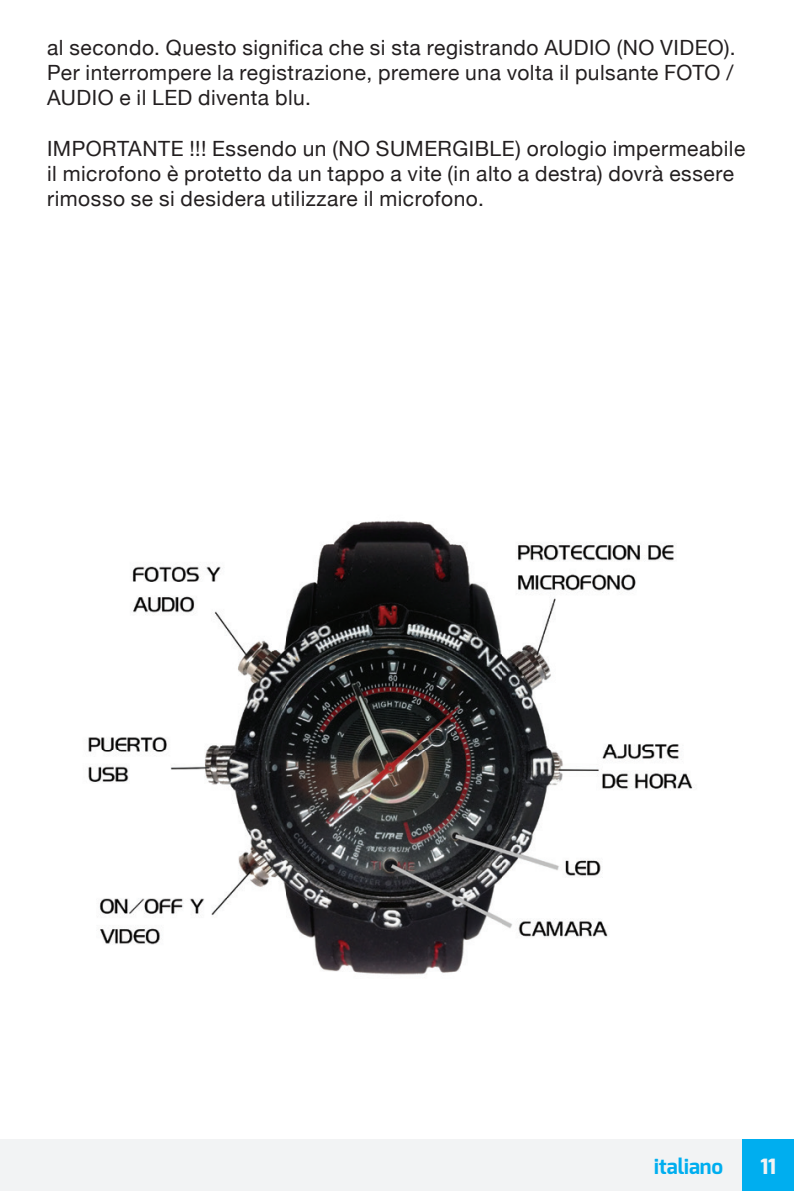
<style>
.page{position:relative;width:794px;height:1191px;background:#fff}
.page>*{position:absolute;margin:0;border:0;box-sizing:border-box;transform-origin:0 0}
.t1{font:21px/25.2px "Helvetica Neue";letter-spacing:.025em;color:#231f20;text-align:justify}
.t2{font:700 21px "Exo";color:#00aeef}
.t3{font:800 21px "Exo";color:#f2f3f4}
</style>
<div class="page">
<div style="left:0;top:1139px;width:794px;height:52px;background:#f2f3f4"></div>
<div style="left:742px;top:1139px;width:52px;height:52px;background:#00aeef"></div>
<img style="left:88px;top:520px;width:605px;height:455px">
<p class="t1" style="left:47px;top:36px;width:690px">al secondo. Questo significa che si sta registrando AUDIO (NO VIDEO).<br>Per interrompere la registrazione, premere una volta il pulsante FOTO / AUDIO e il LED diventa blu.</p>
<p class="t1" style="left:47px;top:137px;width:699px;text-align:left">IMPORTANTE !!! Essendo un (NO SUMERGIBLE) orologio impermeabile il microfono è protetto da un tappo a vite (in alto a destra) dovrà essere rimosso se si desidera utilizzare il microfono.</p>
<p class="t2" style="left:654px;top:1152px;width:71px">italiano</p>
<p class="t3" style="left:760px;top:1152px;width:17px">11</p>
</div>
